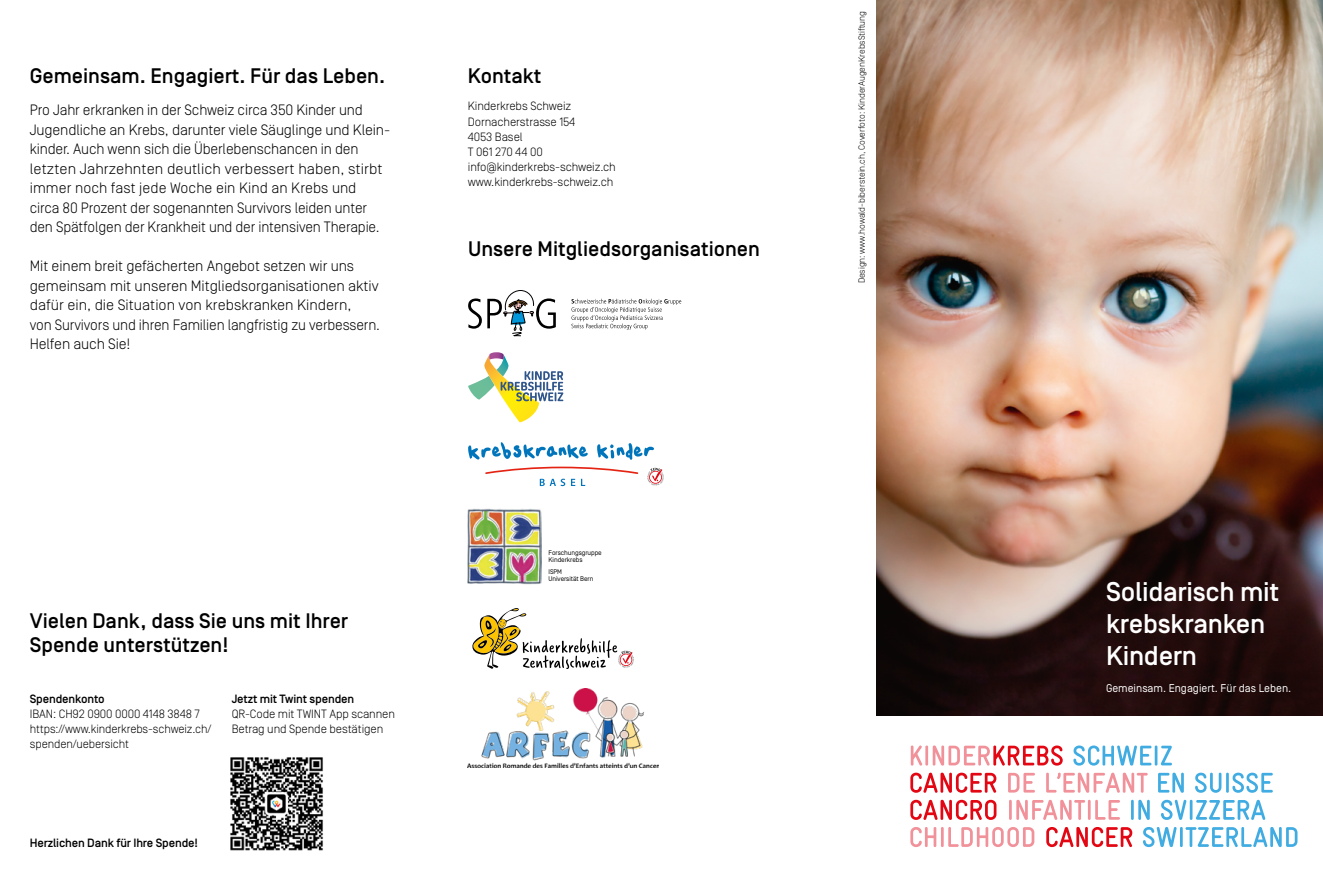
<style>
.page{position:relative;width:1323px;height:893px;background:#fff}
.page>*{position:absolute;margin:0;border:0;box-sizing:border-box;transform-origin:0 0}
.t1{font:500 27px/31.5px "Simplon BP";letter-spacing:-.01em;color:#fff}
.t2{font:500 21px/24px "Simplon BP";color:#000}
.t3{font:300 15px/19.5px "Simplon BP";letter-spacing:-.01em;color:#000}
.t4{font:300 12px/15px "Simplon BP";letter-spacing:-.01em;color:#000}
.t5{font:500 12px "Simplon BP";letter-spacing:-.01em;color:#000}
.t6{font:11.25px "Simplon BP Regular";color:#fff}
.t7{font:300 9px "Simplon BP";letter-spacing:-.01em;color:#000}
.t8{font:6.75px/7.5px "Simplon BP Regular";letter-spacing:-.01em;color:#000}
</style>
<div class="page">
<svg style="left:468px;top:290px;width:88px;height:46px"></svg>
<svg style="left:571px;top:299px;width:110px;height:31px"></svg>
<img style="left:468px;top:689px;width:190px;height:79px">
<svg style="left:472px;top:608px;width:162px;height:61px"></svg>
<img style="left:876px;top:0;width:446px;height:715px">
<svg style="left:910px;top:745px;width:12px;height:21px"></svg>
<hr style="left:925px;top:745px;width:3px;height:21px;background:#f1919a">
<svg style="left:932px;top:745px;width:130px;height:21px"></svg>
<svg style="left:1073px;top:745px;width:78px;height:21px"></svg>
<hr style="left:1154px;top:745px;width:3px;height:21px;background:#41ace2">
<svg style="left:1160px;top:746px;width:11px;height:19px"></svg>
<svg style="left:910px;top:773px;width:86px;height:20px"></svg>
<svg style="left:1008px;top:773px;width:26px;height:20px"></svg>
<svg style="left:1046px;top:773px;width:101px;height:20px"></svg>
<svg style="left:1158px;top:773px;width:25px;height:20px"></svg>
<svg style="left:1195px;top:773px;width:26px;height:20px"></svg>
<hr style="left:1226px;top:773px;width:2px;height:20px;background:#41ace2">
<svg style="left:1232px;top:773px;width:40px;height:20px"></svg>
<svg style="left:910px;top:800px;width:86px;height:20px"></svg>
<hr style="left:1009px;top:800px;width:2px;height:20px;background:#f1919a">
<svg style="left:1016px;top:800px;width:69px;height:20px"></svg>
<hr style="left:1087px;top:800px;width:3px;height:20px;background:#f1919a">
<svg style="left:1095px;top:800px;width:24px;height:20px"></svg>
<hr style="left:1130px;top:800px;width:3px;height:20px;background:#41ace2">
<svg style="left:1138px;top:800px;width:11px;height:20px"></svg>
<svg style="left:1161px;top:800px;width:25px;height:20px"></svg>
<hr style="left:1189px;top:800px;width:3px;height:20px;background:#41ace2">
<svg style="left:1195px;top:800px;width:70px;height:20px"></svg>
<svg style="left:910px;top:827px;width:26px;height:20px"></svg>
<hr style="left:941px;top:827px;width:2px;height:20px;background:#f1919a">
<svg style="left:948px;top:827px;width:86px;height:20px"></svg>
<svg style="left:1046px;top:827px;width:86px;height:20px"></svg>
<svg style="left:1143px;top:827px;width:33px;height:20px"></svg>
<hr style="left:1179px;top:827px;width:3px;height:20px;background:#41ace2">
<svg style="left:1185px;top:827px;width:112px;height:20px"></svg>
<svg style="left:468px;top:352px;width:95px;height:70px"></svg>
<svg style="left:485px;top:467px;width:153px;height:19px"></svg>
<svg style="left:597px;top:443px;width:57px;height:17px"></svg>
<svg style="left:468px;top:442px;width:119px;height:18px"></svg>
<img style="left:230px;top:757px;width:93px;height:94px">
<svg style="left:647px;top:468px;width:16px;height:17px"></svg>
<img style="left:468px;top:509px;width:73px;height:75px">
<h2 class="t2" style="left:30px;top:64px;width:357px">Gemeinsam. Engagiert. Für das Leben.</h2>
<p class="t3" style="left:30px;top:100px;width:362px">Pro Jahr erkranken in der Schweiz circa 350 Kinder und Jugendliche an Krebs, darunter viele Säuglinge und Klein&shy;kinder. Auch wenn sich die Überlebenschancen in den letzten Jahrzehnten deutlich verbessert haben, stirbt immer noch fast jede Woche ein Kind an Krebs und<br>circa 80 Prozent der sogenannten Survivors leiden unter den Spätfolgen der Krankheit und der intensiven Therapie.</p>
<p class="t3" style="left:30px;top:256px;width:352px">Mit einem breit gefächerten Angebot setzen wir uns gemeinsam mit unseren Mitgliedsorganisationen aktiv dafür ein, die Situation von krebskranken Kindern,<br>von Survivors und ihren Familien langfristig zu verbessern.<br>Helfen auch Sie!</p>
<h2 class="t2" style="left:468px;top:64px;width:75px">Kontakt</h2>
<p class="t4" style="left:468px;top:99px;width:149px">Kinderkrebs Schweiz<br>Dornacherstrasse 154<br>4053 Basel<br>T 061 270 44 00 info@kinderkrebs-schweiz.ch www.kinderkrebs-schweiz.ch</p>
<h2 class="t2" style="left:468px;top:237px;width:293px">Unsere Mitgliedsorganisationen</h2>
<h2 class="t2" style="left:30px;top:609px;width:320px">Vielen Dank, dass Sie uns mit Ihrer<br>Spende unterstützen!</h2>
<p class="t5" style="left:30px;top:691px;width:76px">Spendenkonto</p>
<p class="t4" style="left:30px;top:706px;width:183px">IBAN: CH92 0900 0000 4148 3848 7 https://www.kinderkrebs-schweiz.ch/ spenden/uebersicht</p>
<p class="t5" style="left:232px;top:692px;width:124px">Jetzt mit Twint spenden</p>
<p class="t4" style="left:232px;top:706px;width:165px">QR-Code mit TWINT App scannen<br>Betrag und Spende bestätigen</p>
<p class="t5" style="left:30px;top:836px;width:170px">Herzlichen Dank für Ihre Spende!</p>
<p class="t8" style="left:548px;top:548px;width:55px">Forschungsgruppe<br>Kinderkrebs</p>
<p class="t8" style="left:548px;top:568px;width:46px">ISPM<br>Universität Bern</p>
<p class="t7" style="left:856px;top:283px;width:274px;rotate:-90deg">Design: www.howald-biberstein.ch, Coverfoto: KinderAugenKrebsStiftung</p>
<h1 class="t1" style="left:1106px;top:577px;width:175px">Solidarisch mit krebskranken<br>Kindern</h1>
<p class="t6" style="left:1106px;top:682px;width:187px">Gemeinsam. Engagiert. Für das Leben.</p>
</div>
